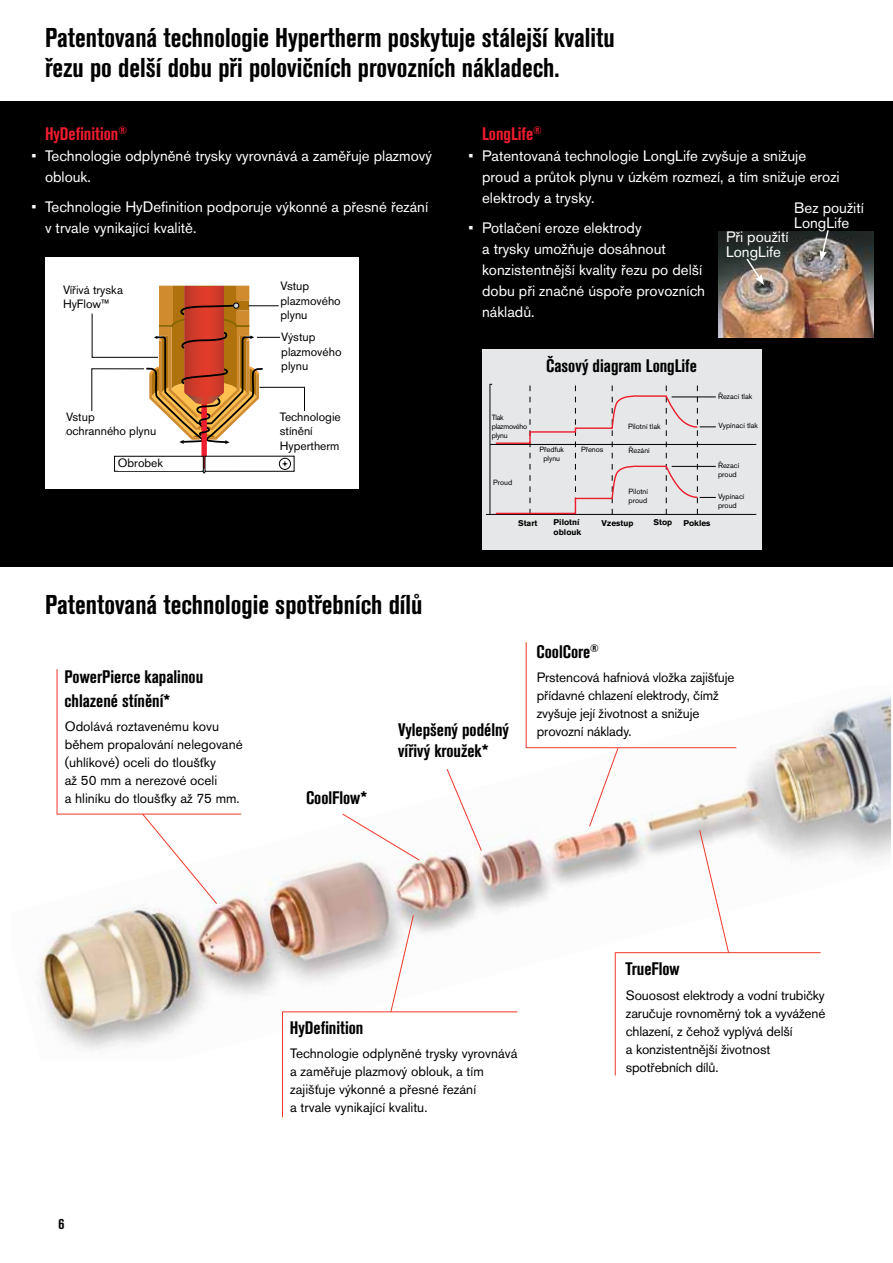
<style>
.page{position:relative;width:893px;height:1263px;background:#fff}
.page>*{position:absolute;margin:0;border:0;box-sizing:border-box;transform-origin:0 0}
.t1{font:700 condensed 27px/30px "Akzidenz Grotesk Pro";color:#000}
.t2{font:700 condensed 18px/24px "Akzidenz Grotesk Pro";color:#000}
.t3{font:700 condensed 18px "Akzidenz Grotesk Pro";color:#ed1c2e}
.t4{font:15px/21px "Akzidenz Grotesk Pro";color:#fff}
.t5{font:700 condensed 15px "Akzidenz Grotesk Pro";color:#000}
.t6{font:13.5px/18px "Akzidenz Grotesk Pro";letter-spacing:-.01em;color:#000}
.t7{font:12.9px/12.9px "Akzidenz Grotesk Pro";color:#000}
.t8{font:12px/14.4px "Akzidenz Grotesk Pro";color:#000}
.t9{font:700 8.25px "Akzidenz Grotesk Pro";color:#000}
.t10{font:7.5px/9px "Akzidenz Grotesk Pro";color:#000}
.t11{font:7.5px/9px "Akzidenz Grotesk Pro";letter-spacing:-.03em;color:#000}
</style>
<div class="page">
<div style="left:0;top:101px;width:893px;height:466px;background:#000"></div>
<img style="left:39px;top:685px;width:852px;height:376px">
<svg style="left:141px;top:813px;width:77px;height:92px"></svg>
<svg style="left:342px;top:813px;width:78px;height:48px"></svg>
<svg style="left:446px;top:768px;width:36px;height:83px"></svg>
<hr style="left:57px;top:814px;width:184px;height:1px;background:#ef3829">
<hr style="left:57px;top:669px;width:1px;height:145px;background:#ef3829">
<svg style="left:589px;top:748px;width:30px;height:79px"></svg>
<hr style="left:526px;top:747px;width:210px;height:1px;background:#ef3829">
<hr style="left:526px;top:642px;width:1px;height:106px;background:#ef3829">
<svg style="left:699px;top:829px;width:30px;height:125px"></svg>
<hr style="left:615px;top:952px;width:205px;height:1px;background:#ef3829">
<hr style="left:615px;top:952px;width:1px;height:123px;background:#ef3829">
<div style="left:45px;top:257px;width:314px;height:232px;background:#fff"></div>
<div style="left:201px;top:403px;width:6px;height:66px;background:#ed1c2e"></div>
<svg style="left:114px;top:456px;width:181px;height:17px"></svg>
<svg style="left:91px;top:285px;width:214px;height:160px"></svg>
<hr style="left:282px;top:1011px;width:235px;height:1px;background:#ef3829">
<hr style="left:282px;top:1012px;width:1px;height:105px;background:#ef3829">
<div style="left:482px;top:349px;width:280px;height:200px;background:#e6e7e8"></div>
<hr style="left:486px;top:514px;width:270px;height:1px;background:#000">
<hr style="left:490px;top:444px;width:266px;height:1px;background:#000">
<svg style="left:487px;top:384px;width:229px;height:131px"></svg>
<hr style="left:672px;top:466px;width:44px;height:1px;background:#000">
<hr style="left:672px;top:397px;width:44px;height:1px;background:#000">
<img style="left:718px;top:231px;width:155px;height:107px">
<svg style="left:390px;top:914px;width:24px;height:99px"></svg>
<svg style="left:745px;top:257px;width:19px;height:28px"></svg>
<svg style="left:819px;top:230px;width:11px;height:31px"></svg>
<div style="left:63px;top:278px;width:85px;height:30px;background:#fff"></div>
<div style="left:66px;top:412px;width:93px;height:29px;background:#fff"></div>
<div style="left:280px;top:281px;width:69px;height:41px;background:#fff"></div>
<div style="left:281px;top:332px;width:71px;height:43px;background:#fff"></div>
<div style="left:280px;top:412px;width:72px;height:41px;background:#fff"></div>
<div style="left:118px;top:458px;width:82px;height:13px;background:#fff"></div>
<h1 class="t1" style="left:45px;top:22px;width:571px">Patentovaná technologie Hypertherm poskytuje stálejší kvalitu řezu po delší dobu při polovičních provozních nákladech.</h1>
<h2 class="t3" style="left:45px;top:122px;width:84px">HyDefinition<sup>®</sup></h2>
<p class="t4" style="left:45px;top:145px;width:388px;text-indent:-14px">• Technologie odplyněné trysky vyrovnává a zaměřuje plazmový oblouk.</p>
<p class="t4" style="left:45px;top:196px;width:385px;text-indent:-14px">• Technologie HyDefinition podporuje výkonné a přesné řezání v trvale vynikající kvalitě.</p>
<p class="t8" style="left:280px;top:279px;width:62px">Vstup plazmového plynu</p>
<p class="t8" style="left:281px;top:330px;width:62px">Výstup plazmového plynu</p>
<p class="t8" style="left:280px;top:409px;width:63px">Technologie stínění<br>Hypertherm</p>
<p class="t7" style="left:65px;top:283px;width:71px">HyFlow vortex nozzle</p>
<p class="t7" style="left:283px;top:286px;width:47px">Plasma gas inlet</p>
<p class="t7" style="left:284px;top:332px;width:48px">Plasma gas vent</p>
<p class="t8" style="left:63px;top:282px;width:61px">Vířivá tryska<br>HyFlow™</p>
<p class="t8" style="left:66px;top:409px;width:92px">Vstup ochranného plynu</p>
<p class="t7" style="left:284px;top:412px;width:66px">Hypertherm shield technology</p>
<p class="t7" style="left:66px;top:413px;width:47px">Shield gas inlet</p>
<p class="t8" style="left:118px;top:456px;width:47px">Obrobek</p>
<p class="t7" style="left:119px;top:457px;width:64px">Work piece</p>
<h1 class="t1" style="left:45px;top:589px;width:379px">Patentovaná technologie spotřebních dílů</h1>
<h2 class="t3" style="left:469px;top:122px;width:75px">LongLife<sup>®</sup></h2>
<p class="t4" style="left:482px;top:145px;width:359px;text-indent:-14px">• Patentovaná technologie LongLife zvyšuje a snižuje proud a průtok plynu v úzkém rozmezí, a tím snižuje erozi elektrody a trysky.</p>
<p class="t4" style="left:482px;top:217px;width:224px;text-indent:-14px">• Potlačení eroze elektrody<br>a trysky umožňuje dosáhnout konzistentnější kvality řezu po delší dobu při značné úspoře provozních nákladů.</p>
<h2 class="t2" style="left:546px;top:353px;width:152px">Časový diagram LongLife</h2>
<p class="t4" style="left:794px;top:200px;width:71px;line-height:15px">Bez použití<br>LongLife</p>
<p class="t4" style="left:726px;top:229px;width:64px;line-height:15px">Při použití<br>LongLife</p>
<p class="t11" style="left:492px;top:412px;width:37px">Tlak plazmového plynu</p>
<p class="t10" style="left:493px;top:477px;width:21px">Proud</p>
<p class="t10" style="left:628px;top:421px;width:34px">Pilotní tlak</p>
<p class="t10" style="left:539px;top:445px;width:26px">Předfuk</p>
<p class="t10" style="left:629px;top:445px;width:23px">Řezání</p>
<p class="t10" style="left:543px;top:454px;width:18px">plynu</p>
<p class="t10" style="left:581px;top:445px;width:24px">Přenos</p>
<p class="t10" style="left:629px;top:487px;width:21px">Pilotní proud</p>
<p class="t10" style="left:718px;top:392px;width:36px">Řezací tlak</p>
<p class="t10" style="left:719px;top:421px;width:41px">Vypínací tlak</p>
<p class="t10" style="left:718px;top:460px;width:23px">Řezací proud</p>
<p class="t10" style="left:718px;top:491px;width:28px">Vypínací proud</p>
<p class="t9" style="left:518px;top:517px;width:21px">Start</p>
<p class="t9" style="left:554px;top:517px;width:27px">Pilotní</p>
<p class="t9" style="left:654px;top:517px;width:20px">Stop</p>
<p class="t9" style="left:684px;top:518px;width:28px">Pokles</p>
<p class="t9" style="left:554px;top:527px;width:29px">oblouk</p>
<p class="t9" style="left:602px;top:517px;width:33px">Vzestup</p>
<h2 class="t2" style="left:65px;top:664px;width:140px">PowerPierce kapalinou chlazené stínění*</h2>
<p class="t6" style="left:65px;top:717px;width:180px">Odolává roztavenému kovu během propalování nelegované (uhlíkové) oceli do tloušťky<br>až 50 mm a nerezové oceli<br>a hliníku do tloušťky až 75 mm.</p>
<h2 class="t2" style="left:306px;top:785px;width:63px">CoolFlow*</h2>
<h2 class="t2" style="left:398px;top:719px;width:112px;line-height:21px">Vylepšený podélný vířivý kroužek*</h2>
<h2 class="t2" style="left:537px;top:639px;width:64px">CoolCore<sup>®</sup></h2>
<p class="t6" style="left:537px;top:668px;width:199px">Prstencová hafniová vložka zajišťuje přídavné chlazení elektrody, čímž zvyšuje její životnost a snižuje provozní náklady.</p>
<p class="t5" style="left:58px;top:1214px;width:7px">6</p>
<h2 class="t2" style="left:290px;top:1015px;width:75px">HyDefinition</h2>
<p class="t6" style="left:290px;top:1045px;width:229px">Technologie odplyněné trysky vyrovnává a zaměřuje plazmový oblouk, a tím zajišťuje výkonné a přesné řezání<br>a trvale vynikající kvalitu.</p>
<h2 class="t2" style="left:626px;top:957px;width:56px">TrueFlow</h2>
<p class="t6" style="left:626px;top:986px;width:201px">Souosost elektrody a vodní trubičky zaručuje rovnoměrný tok a vyvážené chlazení, z čehož vyplývá delší<br>a konzistentnější životnost spotřebních dílů.</p>
</div>
